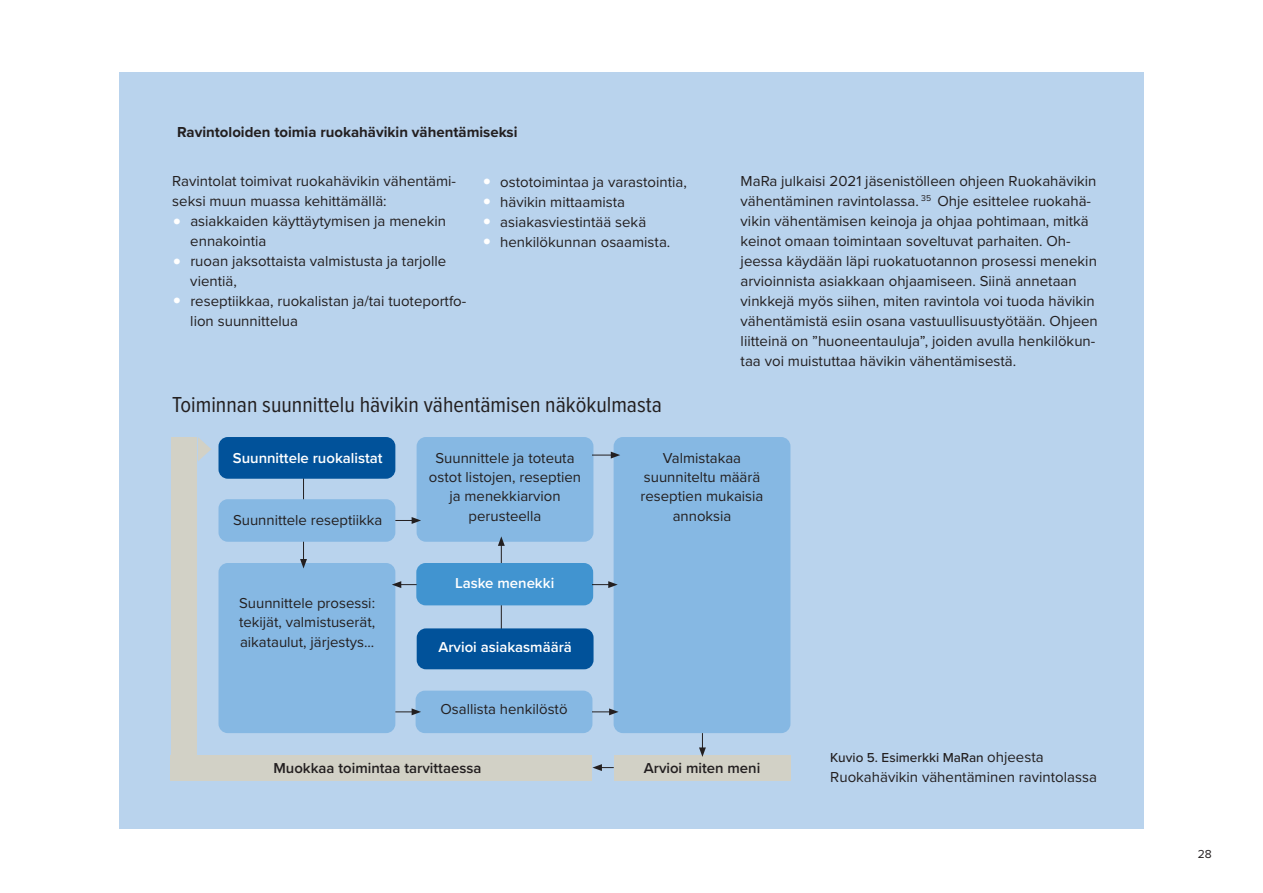
<style>
.page{position:relative;width:1263px;height:893px;background:#fff}
.page>*{position:absolute;margin:0;border:0;box-sizing:border-box;transform-origin:0 0}
.Väliotsikko{font:22.5px "Proxima Nova Cond";color:#231f20}
.Leipis_eka_kpl{font:15px/20px "Proxima Nova";color:#231f20}
.Leipis_ei_sisennetty{font:15px/19.4px "Proxima Nova";color:#231f20;text-align:center}
.Leipis_ei_sisennetty-2{font:600 15px "Proxima Nova";color:#fff}
.Leipis_eka_kpl-2{font:700 15px "Proxima Nova";color:#231f20}
.Leipis_ei_sisennetty-3{font:600 15px "Proxima Nova";color:#231f20}
.Taulukoiden_teksti_Prox_nova_9_pt_medium{font:15px "Proxima Nova";color:#231f20}
.Leipis_Proxima_Nova{font:15px "Proxima Nova";color:#231f20}
.Taulukoiden_teksti_Prox_nova_9_pt_medium-2{font:500 13.5px "Proxima Nova";color:#231f20}
.t1{font:12px "Proxima Nova";color:#231f20}
.s1{font-size:27px;color:#fff}
.s2{font-weight:400;font-size:15px}
</style>
<div class="page">
<div style="left:119px;top:72px;width:1025px;height:757px;background:#b9d3ed"></div>
<div style="left:417px;top:437px;width:176px;height:105px;background:#86b8e3;border-radius:9px"></div>
<hr style="left:501px;top:543px;width:1px;height:90px;background:#231f20">
<svg style="left:498px;top:536px;width:7px;height:10px"></svg>
<div style="left:218px;top:563px;width:177px;height:170px;background:#86b8e3;border-radius:9px"></div>
<hr style="left:303px;top:478px;width:1px;height:83px;background:#231f20">
<svg style="left:300px;top:559px;width:7px;height:9px"></svg>
<div style="left:417px;top:628px;width:176px;height:41px;background:#01529a;border-radius:9px"></div>
<div style="left:614px;top:755px;width:176px;height:25px;background:#d2d1c6"></div>
<div style="left:171px;top:755px;width:421px;height:25px;background:#d2d1c6"></div>
<div style="left:416px;top:691px;width:176px;height:42px;background:#86b8e3;border-radius:9px"></div>
<div style="left:218px;top:437px;width:177px;height:42px;background:#01529a;border-radius:9px"></div>
<div style="left:416px;top:563px;width:177px;height:42px;background:#4194d0;border-radius:9px"></div>
<div style="left:614px;top:437px;width:176px;height:296px;background:#86b8e3;border-radius:9px"></div>
<div style="left:218px;top:499px;width:177px;height:43px;background:#86b8e3;border-radius:9px"></div>
<svg style="left:395px;top:517px;width:26px;height:7px"></svg>
<svg style="left:395px;top:708px;width:26px;height:7px"></svg>
<svg style="left:592px;top:708px;width:27px;height:7px"></svg>
<svg style="left:592px;top:581px;width:26px;height:7px"></svg>
<svg style="left:699px;top:733px;width:7px;height:24px"></svg>
<svg style="left:392px;top:581px;width:25px;height:7px"></svg>
<svg style="left:592px;top:452px;width:28px;height:6px"></svg>
<div style="left:171px;top:437px;width:25px;height:330px;background:#d2d1c6"></div>
<svg style="left:592px;top:764px;width:22px;height:7px"></svg>
<svg style="left:198px;top:437px;width:13px;height:24px"></svg>
<p class="Leipis_eka_kpl-2" style="left:177px;top:121px;width:342px">Ravintoloiden toimia ruokahävikin vähentämiseksi</p>
<p class="Leipis_eka_kpl" style="left:172px;top:171px;width:285px">Ravintolat toimivat ruokahävikin vähentämi&shy;seksi muun muassa kehittämällä:</p>
<p class="Leipis_eka_kpl" style="left:190px;top:210px;width:257px;text-indent:-18px"><span class="s1">•</span> asiakkaiden käyttäytymisen ja menekin ennakointia</p>
<p class="Leipis_eka_kpl" style="left:190px;top:250px;width:258px;text-indent:-18px"><span class="s1">•</span> ruoan jaksottaista valmistusta ja tarjolle vientiä,</p>
<p class="Leipis_eka_kpl" style="left:190px;top:290px;width:277px;text-indent:-18px"><span class="s1">•</span> reseptiikkaa, ruokalistan ja/tai tuoteportfo&shy;lion suunnittelua</p>
<p class="Leipis_eka_kpl" style="left:482px;top:171px;width:206px"><span class="s1">•</span> ostotoimintaa ja varastointia,</p>
<p class="Leipis_eka_kpl" style="left:482px;top:191px;width:145px"><span class="s1">•</span> hävikin mittaamista</p>
<p class="Leipis_eka_kpl" style="left:482px;top:211px;width:166px"><span class="s1">•</span> asiakasviestintää sekä</p>
<p class="Leipis_Proxima_Nova" style="left:482px;top:230px;width:190px"><span class="s1">•</span> henkilökunnan osaamista.</p>
<p class="Väliotsikko" style="left:172px;top:388px;width:491px">Toiminnan suunnittelu hävikin vähentämisen näkökulmasta</p>
<p class="Leipis_eka_kpl" style="left:741px;top:171px;width:359px">MaRa julkaisi 2021 jäsenistölleen ohjeen Ruokahävikin vähentäminen ravintolassa. <sup>35</sup> Ohje esittelee ruokahä&shy;vikin vähentämisen keinoja ja ohjaa pohtimaan, mitkä keinot omaan toimintaan soveltuvat parhaiten. Oh&shy;jeessa käydään läpi ruokatuotannon prosessi menekin arvioinnista asiakkaan ohjaamiseen. Siinä annetaan vinkkejä myös siihen, miten ravintola voi tuoda hävikin vähentämistä esiin osana vastuullisuustyötään. Ohjeen liitteinä on ”huoneentauluja”, joiden avulla henkilökun&shy;taa voi muistuttaa hävikin vähentämisestä.</p>
<p class="Leipis_ei_sisennetty-2" style="left:233px;top:446px;width:151px">Suunnittele ruokalistat</p>
<p class="Leipis_ei_sisennetty" style="left:233px;top:509px;width:151px">Suunnittele reseptiikka</p>
<p class="Leipis_ei_sisennetty" style="left:239px;top:593px;width:137px">Suunnittele prosessi:</p>
<p class="Leipis_ei_sisennetty" style="left:239px;top:612px;width:138px;text-align:left">tekijät, valmistuserät, aikataulut, järjestys...</p>
<p class="Leipis_ei_sisennetty" style="left:429px;top:447px;width:154px">Suunnittele ja toteuta ostot listojen, reseptien ja menekkiarvion perusteella</p>
<p class="Leipis_ei_sisennetty-2" style="left:455px;top:571px;width:101px">Laske menekki</p>
<p class="Leipis_ei_sisennetty-2" style="left:438px;top:635px;width:135px">Arvioi asiakasmäärä</p>
<p class="Leipis_ei_sisennetty" style="left:440px;top:699px;width:129px">Osallista henkilöstö</p>
<p class="Leipis_ei_sisennetty" style="left:663px;top:447px;width:80px">Valmistakaa</p>
<p class="Leipis_ei_sisennetty" style="left:644px;top:467px;width:118px">suunniteltu määrä</p>
<p class="Leipis_ei_sisennetty" style="left:641px;top:486px;width:124px">reseptien mukaisia annoksia</p>
<p class="Leipis_ei_sisennetty-3" style="left:273px;top:757px;width:210px">Muokkaa toimintaa tarvittaessa</p>
<p class="Leipis_ei_sisennetty-3" style="left:644px;top:757px;width:118px">Arvioi miten meni</p>
<p class="Taulukoiden_teksti_Prox_nova_9_pt_medium-2" style="left:830px;top:748px;width:215px">Kuvio 5. Esimerkki MaRan <span class="s2">ohjeesta</span></p>
<p class="Taulukoiden_teksti_Prox_nova_9_pt_medium" style="left:830px;top:766px;width:268px">Ruokahävikin vähentäminen ravintolassa</p>
<p class="t1" style="left:1198px;top:845px;width:16px">28</p>
</div>
